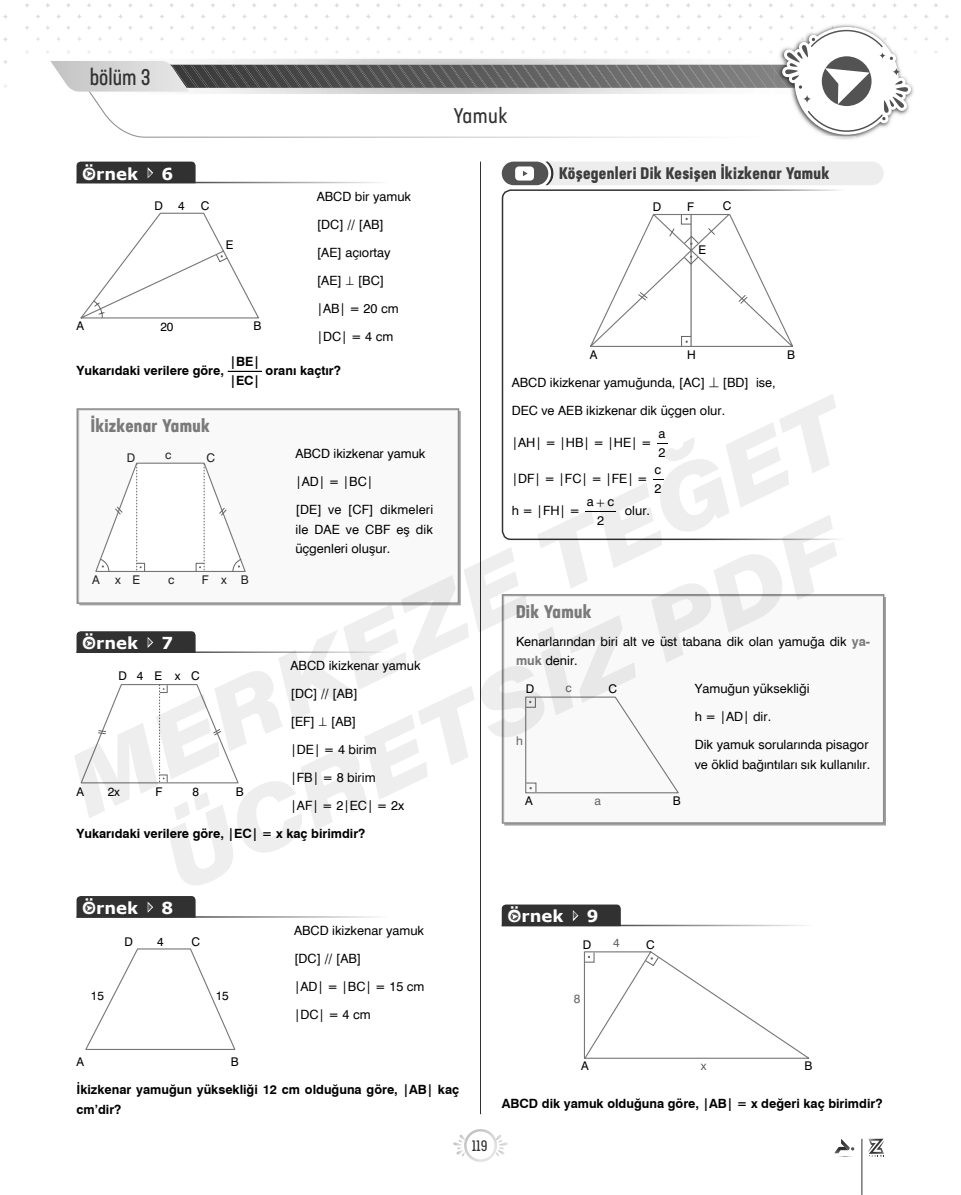
<style>
.page{position:relative;width:961px;height:1195px;background:#fff}
.page>*{position:absolute;margin:0;border:0;box-sizing:border-box;transform-origin:0 0}
.t1{font:italic 900 90px "Acumin Pro Wide";color:#000}
.t2{font:22.5px "Neusa Next Std Compact";color:#313131}
.t3{font:condensed 21px "Neusa Next Std";letter-spacing:.02em;color:#313131}
.t4{font:700 condensed 18px "Neusa Next Std";letter-spacing:.02em;color:#7a7a7a}
.t5{font:700 condensed 16.5px "Neusa Next Std";letter-spacing:.02em;color:#3d3d3d}
.t6{font:700 16.5px "Verdana";color:#fff}
.t7{font:15px "Neusa Next Std Compact";color:#313131}
.t8{font:12.75px/28px "Swiss 721 BT";color:#000}
.t9{font:700 12.75px/19px "Swiss 721 BT";color:#000}
.t10{font:12.75px "MM Century Old Greek";color:#000}
.t11{font:12px "Swiss 721 BT";color:#000}
.t12{font:12px "Swis 721 BT Roman";color:#212121}
.t13{font:12px "Swiss 721 BT";color:#636363}
.s1{font-family:"MM Etc"}
.s2{font-family:"FSEMBOLLER"}
.s3{font-weight:700;color:#777}
</style>
<div class="page">
<hr style="left:480px;top:162px;width:1px;height:952px;background:#313131">
<img style="left:124px;top:132px;width:562px;height:6px">
<img style="left:624px;top:3px;width:314px;height:5px">
<img style="left:819px;top:24px;width:95px;height:115px">
<img style="left:819px;top:137px;width:37px;height:1px">
<img style="left:789px;top:25px;width:127px;height:30px">
<svg style="left:453px;top:1129px;width:55px;height:33px"></svg>
<svg style="left:834px;top:1139px;width:21px;height:18px"></svg>
<hr style="left:861px;top:1139px;width:1px;height:55px;background:#313131">
<svg style="left:868px;top:1139px;width:16px;height:18px"></svg>
<img style="left:3px;top:37px;width:5px;height:51px">
<svg style="left:3px;top:14px;width:5px;height:5px"></svg>
<svg style="left:50px;top:30px;width:861px;height:102px"></svg>
<div style="left:63px;top:399px;width:409px;height:205px;background:#f9f9f9"></div>
<div style="left:77px;top:408px;width:382px;height:196px;border:2px solid #8d8d8d"></div>
<svg style="left:95px;top:462px;width:151px;height:110px"></svg>
<div style="left:488px;top:585px;width:410px;height:240px;background:#f9f9f9"></div>
<svg style="left:525px;top:696px;width:154px;height:98px"></svg>
<div style="left:502px;top:594px;width:382px;height:230px;border:2px solid #8d8d8d"></div>
<svg style="left:77px;top:631px;width:119px;height:20px;background:#3b3b3b"></svg>
<hr style="left:77px;top:651px;width:312px;height:2px;background:#313131">
<svg style="left:80px;top:684px;width:159px;height:100px"></svg>
<svg style="left:502px;top:904px;width:119px;height:21px;background:#3d3d3d"></svg>
<hr style="left:502px;top:925px;width:312px;height:1px;background:#313131">
<svg style="left:583px;top:951px;width:227px;height:108px"></svg>
<svg style="left:77px;top:162px;width:119px;height:20px;background:#383838"></svg>
<hr style="left:77px;top:182px;width:312px;height:1px;background:#313131">
<svg style="left:80px;top:212px;width:179px;height:107px"></svg>
<hr style="left:228px;top:371px;width:34px;height:1px;background:#000">
<svg style="left:77px;top:896px;width:119px;height:20px;background:#393939"></svg>
<hr style="left:77px;top:916px;width:312px;height:2px;background:#313131">
<svg style="left:85px;top:948px;width:151px;height:102px"></svg>
<svg style="left:590px;top:214px;width:204px;height:133px"></svg>
<hr style="left:585px;top:511px;width:31px;height:1px;background:#000">
<div style="left:502px;top:189px;width:382px;height:351px;border:2px solid #fff;border-radius:9px"></div>
<svg style="left:501px;top:162px;width:383px;height:23px;background:#e0e0e0"></svg>
<h2 class="t2" style="left:90px;top:63px;width:62px">bölüm 3</h2>
<h3 class="t3" style="left:453px;top:103px;width:56px">Yamuk</h3>
<p class="t6" style="left:82px;top:163px;width:93px">Örnek <sup>✔</sup> 6</p>
<p class="t11" style="left:155px;top:199px;width:10px">D</p>
<p class="t11" style="left:201px;top:199px;width:10px">C</p>
<p class="t5" style="left:559px;top:163px;width:272px">Köşegenleri Dik Kesişen İkizkenar Yamuk</p>
<p class="t11" style="left:178px;top:199px;width:8px">4</p>
<p class="t8" style="left:317px;top:182px;width:96px">ABCD bir yamuk [DC] // [AB] [AE] açıortay [AE] <span class="s1">=</span> [BC] |AB| = 20 cm |DC| = 4 cm</p>
<p class="t9" style="left:77px;top:360px;width:149px">Yukarıdaki verilere göre,</p>
<p class="t9" style="left:230px;top:351px;width:32px">|BE| |EC|</p>
<p class="t9" style="left:266px;top:360px;width:77px">oranı kaçtır?</p>
<p class="t11" style="left:653px;top:199px;width:10px">D</p>
<p class="t11" style="left:723px;top:198px;width:10px">C</p>
<p class="t11" style="left:698px;top:242px;width:9px">E</p>
<p class="t11" style="left:687px;top:199px;width:8px">F</p>
<p class="t11" style="left:226px;top:238px;width:9px">E</p>
<p class="t11" style="left:77px;top:319px;width:9px">A</p>
<p class="t11" style="left:160px;top:319px;width:15px">20</p>
<p class="t11" style="left:253px;top:319px;width:9px">B</p>
<p class="t11" style="left:590px;top:347px;width:9px">A</p>
<p class="t11" style="left:687px;top:347px;width:10px">H</p>
<p class="t11" style="left:787px;top:347px;width:9px">B</p>
<p class="t8" style="left:512px;top:368px;width:265px">ABCD ikizkenar yamuğunda, [AC] <span class="s2">^</span> [BD] ise,<br>DEC ve AEB ikizkenar dik üçgen olur.</p>
<p class="t8" style="left:512px;top:428px;width:141px">|AH| = |HB| = |HE| =</p>
<p class="t8" style="left:658px;top:424px;width:8px;line-height:19px">a<br>2</p>
<p class="t8" style="left:512px;top:464px;width:138px">|DF| = |FC| = |FE| =</p>
<p class="t8" style="left:654px;top:460px;width:8px;line-height:19px">c<br>2</p>
<p class="t8" style="left:512px;top:496px;width:70px">h = |FH| =</p>
<p class="t8" style="left:587px;top:492px;width:29px;line-height:19px;text-align:center">a c<br>2</p>
<h3 class="t4" style="left:91px;top:414px;width:120px">İkizkenar Yamuk</h3>
<p class="t8" style="left:295px;top:440px;width:139px">ABCD ikizkenar yamuk |AD| = |BC|<br>[DE] ve [CF] dikmeleri</p>
<p class="t8" style="left:295px;top:519px;width:139px;line-height:19.5px">ile DAE ve CBF eş dik üçgenleri oluşur.</p>
<p class="t12" style="left:127px;top:451px;width:10px">D</p>
<p class="t12" style="left:165px;top:447px;width:8px">c</p>
<p class="t12" style="left:206px;top:451px;width:10px">C</p>
<p class="t10" style="left:596px;top:496px;width:10px">+</p>
<p class="t8" style="left:625px;top:496px;width:27px">olur.</p>
<h1 class="t1" style="left:139px;top:806px;width:744px;rotate:-26deg">ÜCRETSİZ PDF</h1>
<p class="t12" style="left:92px;top:573px;width:9px">A</p>
<p class="t12" style="left:241px;top:573px;width:9px">B</p>
<p class="t12" style="left:115px;top:573px;width:27px">x E</p>
<p class="t12" style="left:168px;top:573px;width:8px">c</p>
<p class="t12" style="left:202px;top:573px;width:26px">F x</p>
<h3 class="t4" style="left:516px;top:600px;width:77px">Dik Yamuk</h3>
<p class="t8" style="left:516px;top:631px;width:356px;line-height:19.5px">Kenarlarından biri alt ve üst tabana dik olan yamuğa dik <span class="s3">ya&shy;muk</span> denir.</p>
<p class="t6" style="left:82px;top:632px;width:93px">Örnek <sup>✔</sup> 7</p>
<p class="t11" style="left:118px;top:668px;width:10px">D</p>
<p class="t11" style="left:137px;top:668px;width:65px">4E xC</p>
<p class="t8" style="left:290px;top:651px;width:132px">ABCD ikizkenar yamuk [DC] // [AB]<br>[EF] <span class="s1">=</span> [AB]<br>|DE| = 4 birim<br>|FB| = 8 birim<br>|AF| = 2|EC| = 2x</p>
<p class="t9" style="left:77px;top:823px;width:290px">Yukarıdaki verilere göre, |EC| = x kaç birimdir?</p>
<p class="t13" style="left:565px;top:680px;width:8px">c</p>
<p class="t8" style="left:695px;top:675px;width:175px">Yamuğun yüksekliği<br>h = |AD| dir.<br>Dik yamuk sorularında pisagor</p>
<p class="t8" style="left:695px;top:750px;width:177px">ve öklid bağıntıları sık kullanılır.</p>
<p class="t11" style="left:526px;top:682px;width:10px">D</p>
<p class="t11" style="left:608px;top:681px;width:10px">C</p>
<p class="t13" style="left:516px;top:733px;width:8px">h</p>
<p class="t11" style="left:77px;top:785px;width:9px">A</p>
<p class="t11" style="left:108px;top:785px;width:14px">2x</p>
<p class="t11" style="left:155px;top:785px;width:8px">F</p>
<p class="t11" style="left:193px;top:785px;width:8px">8</p>
<p class="t11" style="left:236px;top:785px;width:9px">B</p>
<p class="t11" style="left:525px;top:793px;width:9px">A</p>
<p class="t11" style="left:673px;top:794px;width:9px">B</p>
<p class="t13" style="left:594px;top:793px;width:8px">a</p>
<p class="t6" style="left:82px;top:897px;width:93px">Örnek <sup>✔</sup> 8</p>
<p class="t11" style="left:125px;top:934px;width:10px">D</p>
<p class="t11" style="left:157px;top:934px;width:8px">4</p>
<p class="t8" style="left:294px;top:916px;width:132px">ABCD ikizkenar yamuk [DC] // [AB]<br>|AD| = |BC| = 15 cm |DC| = 4 cm</p>
<p class="t11" style="left:191px;top:934px;width:10px">C</p>
<p class="t11" style="left:91px;top:988px;width:15px">15</p>
<p class="t11" style="left:216px;top:988px;width:15px">15</p>
<p class="t11" style="left:77px;top:1055px;width:9px">A</p>
<p class="t11" style="left:231px;top:1055px;width:9px">B</p>
<p class="t9" style="left:77px;top:1079px;width:384px;line-height:19.5px">İkizkenar yamuğun yüksekliği 12 cm olduğuna göre, |AB| kaç cm’dir?</p>
<p class="t7" style="left:472px;top:1137px;width:17px">119</p>
<p class="t6" style="left:507px;top:906px;width:93px">Örnek <sup>✔</sup> 9</p>
<p class="t13" style="left:613px;top:935px;width:8px">4</p>
<p class="t11" style="left:583px;top:937px;width:10px">D</p>
<p class="t11" style="left:646px;top:937px;width:10px">C</p>
<p class="t13" style="left:574px;top:991px;width:8px">8</p>
<p class="t11" style="left:581px;top:1058px;width:9px">A</p>
<p class="t11" style="left:804px;top:1058px;width:9px">B</p>
<p class="t13" style="left:701px;top:1058px;width:7px">x</p>
<p class="t9" style="left:502px;top:1093px;width:382px">ABCD dik yamuk olduğuna göre, |AB| = x değeri kaç birimdir?</p>
</div>
